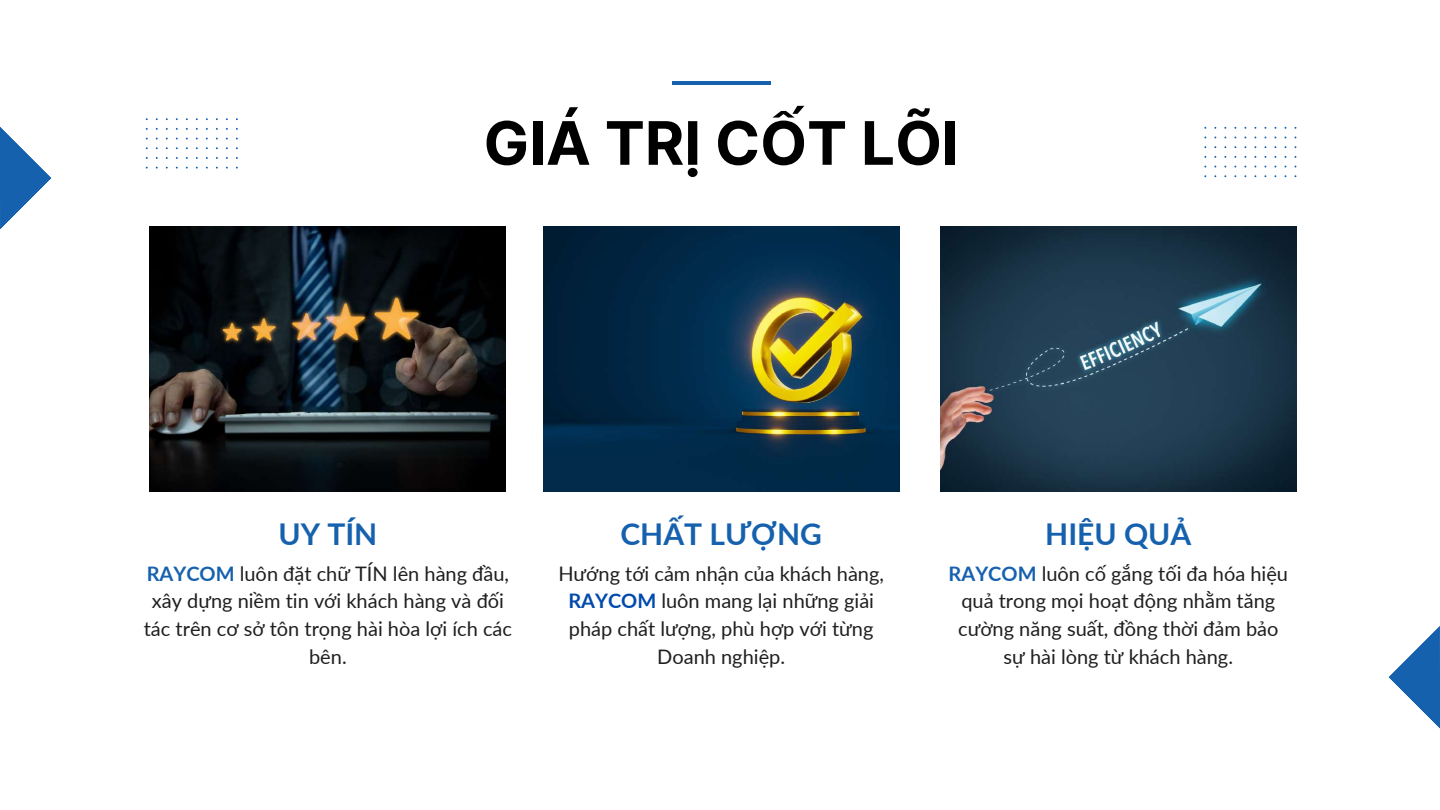
<style>
.page{position:relative;width:1440px;height:810px;background:#fff}
.page>*{position:absolute;margin:0;border:0;box-sizing:border-box;transform-origin:0 0}
.t1{font:700 60px "Inter";color:#000}
.t2{font:700 30px "Lato";color:#1661ae}
.t3{font:20px/27.8px "Lato";color:#201e1e;text-align:center}
.s1{font-weight:700;color:#1661ae}
.s2{font-weight:700;color:#004aad}
</style>
<div class="page">
<svg style="left:1388px;top:626px;width:52px;height:103px"></svg>
<img style="left:150px;top:226px;width:356px;height:266px">
<img style="left:543px;top:226px;width:356px;height:266px">
<img style="left:940px;top:226px;width:356px;height:266px">
<hr style="left:672px;top:81px;width:98px;height:4px;background:#1661ae">
<svg style="left:146px;top:118px;width:92px;height:50px"></svg>
<svg style="left:1204px;top:127px;width:92px;height:50px"></svg>
<svg style="left:0;top:127px;width:51px;height:102px"></svg>
<h1 class="t1" style="left:484px;top:107px;width:477px">GIÁ TRỊ CỐT LÕI</h1>
<h2 class="t2" style="left:278px;top:515px;width:100px">UY TÍN</h2>
<h2 class="t2" style="left:620px;top:515px;width:203px">CHẤT LƯỢNG</h2>
<h2 class="t2" style="left:1045px;top:515px;width:148px">HIỆU QUẢ</h2>
<p class="t3" style="left:144px;top:559px;width:370px"><span class="s1">RAYCOM</span> luôn đặt chữ TÍN lên hàng đầu, xây dựng niềm tin với khách hà ng và đối táctrêncơ sở tôntrọnghàihòalợiíchcác bên.</p>
<p class="t3" style="left:558px;top:559px;width:327px">Hướng tới cảm nhận của khách hàng,<br><span class="s2">RAYCOM</span> luôn mang lại những giải pháp chất lượng, phù hợp với từng<br>Doanh nghiệp.</p>
<p class="t3" style="left:949px;top:559px;width:341px"><span class="s1">RAYCOM</span> luôn cố gắng tối đa hóa hiệu quả trong mọi hoạt động nhằm tăng cường năng suất, đồng thời đảm bảo sự hài lòng từ khách hàng.</p>
</div>
